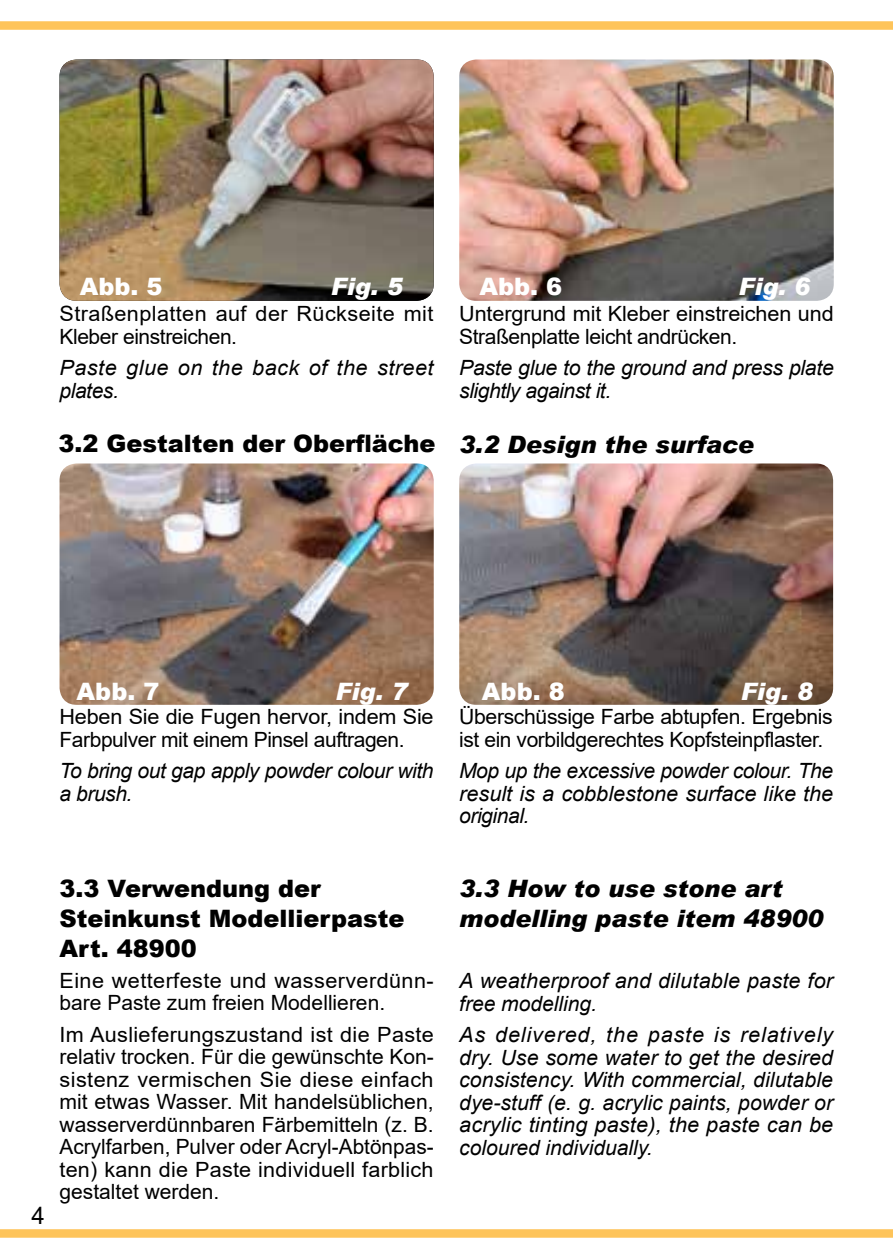
<style>
.page{position:relative;width:893px;height:1259px;background:#fff}
.page>*{position:absolute;margin:0;border:0;box-sizing:border-box;transform-origin:0 0}
.t1{font:900 24px/30px "Arial";color:#000}
.t2{font:italic 900 24px/30px "Arial";color:#000}
.t3{font:900 24px "Arial";letter-spacing:.005em;color:#fff}
.t4{font:italic 900 24px "Arial";color:#fff}
.t5{font:24px "Arial";color:#000}
.t6{font:21px/22.5px "Arial";letter-spacing:-.01em;color:#000}
.t7{font:italic 21px/22.5px "Arial";color:#000}
.t8{font:21px/22.5px "Arial";letter-spacing:.02em;color:#000}
.t9{font:italic 21px/22.5px "Arial";letter-spacing:-.02em;color:#000}
.t10{font:italic 21px/22.5px "Arial";letter-spacing:.025em;color:#000}
.s1{font-style:italic}
</style>
<div class="page">
<div style="left:0;top:21px;width:893px;height:9px;background:#fec45a"></div>
<div style="left:0;top:1229px;width:893px;height:8px;background:#fec45a"></div>
<img style="left:60px;top:463px;width:374px;height:242px">
<img style="left:459px;top:463px;width:374px;height:242px">
<img style="left:60px;top:59px;width:374px;height:242px">
<img style="left:459px;top:59px;width:375px;height:242px">
<p class="t3" style="left:80px;top:269px;width:84px">Abb. 5</p>
<p class="t4" style="left:331px;top:272px;width:73px">Fig. 5</p>
<p class="t3" style="left:479px;top:269px;width:84px">Abb. 6</p>
<p class="t4" style="left:738px;top:272px;width:73px">Fig. 6</p>
<p class="t8" style="left:60px;top:302px;width:375px">Straßenplatten auf der Rückseite mit<br>Kleber einstreichen.</p>
<p class="t10" style="left:60px;top:357px;width:376px">Paste glue on the back of the street plates.</p>
<p class="t6" style="left:459px;top:302px;width:376px">Untergrund mit Kleber einstreichen und<br>Straßenplatte leicht andrücken.</p>
<p class="t7" style="left:459px;top:357px;width:376px">Paste glue to the ground and press plate slightly against it.</p>
<p class="t1" style="left:58px;top:428px;width:697px">3.2 Gestalten der Oberfläche <span class="s1">3.2 Design the surface</span></p>
<p class="t3" style="left:77px;top:673px;width:84px">Abb. 7</p>
<p class="t4" style="left:336px;top:676px;width:73px">Fig. 7</p>
<p class="t3" style="left:482px;top:673px;width:84px">Abb. 8</p>
<p class="t4" style="left:741px;top:676px;width:73px">Fig. 8</p>
<p class="t6" style="left:459px;top:705px;width:375px">Überschüssige Farbe abtupfen. Ergebnis ist ein vorbildgerechtes Kopfsteinpflaster.</p>
<p class="t7" style="left:459px;top:760px;width:376px;text-align:justify">Mop up the excessive powder colour. The result is a cobblestone surface like the original.</p>
<p class="t6" style="left:60px;top:705px;width:376px">Heben Sie die Fugen hervor, indem Sie<br>Farbpulver mit einem Pinsel auftragen.</p>
<p class="t9" style="left:60px;top:760px;width:376px">To bring out gap apply powder colour with a brush.</p>
<p class="t5" style="left:32px;top:1199px;width:15px">4</p>
<p class="t1" style="left:60px;top:872px;width:346px">3.3 Verwendung der<br>Steinkunst Modellierpaste<br>Art. 48900</p>
<p class="t8" style="left:60px;top:969px;width:376px">Eine wetterfeste und wasserverdünn&shy;bare Paste zum freien Modellieren.</p>
<p class="t6" style="left:60px;top:1023px;width:376px;text-align:justify">Im Auslieferungszustand ist die Paste relativ trocken. Für die gewünschte Kon&shy;sistenz vermischen Sie diese einfach mit etwas Wasser. Mit handelsüblichen, wasserverdünnbaren Färbemitteln (z. B.<br>Acrylfarben, Pulver oder Acryl-Abtönpas&shy;ten) kann die Paste individuell farblich gestaltet werden.</p>
<p class="t2" style="left:459px;top:873px;width:366px">3.3 How to use stone art modelling paste item 48900</p>
<p class="t7" style="left:459px;top:970px;width:375px">A weatherproof and dilutable paste for free modelling.</p>
<p class="t7" style="left:459px;top:1024px;width:375px;text-align:justify">As delivered, the paste is relatively dry. Use some water to get the desired consistency. With commercial, dilutable dye-stuff (e. g. acrylic paints, powder or acrylic tinting paste), the paste can be coloured individually.</p>
</div>
